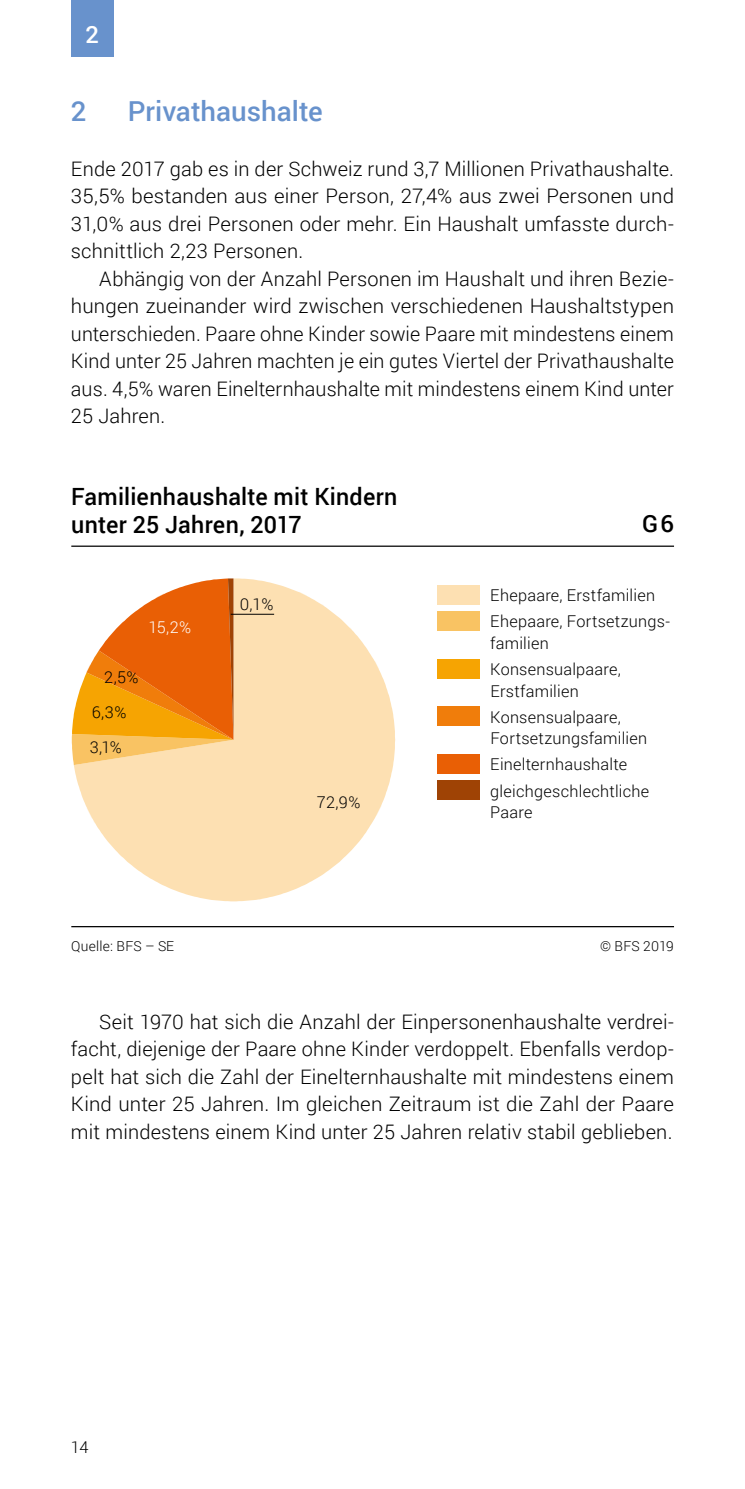
<style>
.page{position:relative;width:745px;height:1489px;background:#fff}
.page>*{position:absolute;margin:0;border:0;box-sizing:border-box;transform-origin:0 0}
.Untertitel_1_farbig{font:500 27.5px "Roboto";color:#6892cc}
.t1{font:500 23.75px/28px "Roboto";letter-spacing:.01em;color:#000}
.t2{font:500 23.75px "Roboto";color:#fff}
.Grundtext_Einzug{font:300 20px/27.5px "Roboto";letter-spacing:.01em;color:#000;text-align:justify}
.Grundtext_D{font:300 20px/27.5px "Roboto";letter-spacing:.01em;color:#000;text-align:justify}
.t3{font:300 16.25px/26.2px "Roboto";letter-spacing:.015em;color:#000}
.t4{font:300 16.25px "Roboto";color:#fff}
.t5{font:300 13.75px "Roboto";letter-spacing:.02em;color:#000}
</style>
<div class="page">
<div style="left:71px;top:0;width:42px;height:57px;background:#6892cc"></div>
<hr style="left:71px;top:926px;width:602px;height:1px;background:#000">
<hr style="left:71px;top:545px;width:602px;height:2px;background:#000">
<svg style="left:74px;top:578px;width:321px;height:323px;fill:#fde0b2"></svg>
<svg style="left:72px;top:578px;width:161px;height:187px"></svg>
<div style="left:436px;top:585px;width:43px;height:19px;background:#fde0b2"></div>
<div style="left:436px;top:611px;width:43px;height:20px;background:#f9c363"></div>
<div style="left:436px;top:659px;width:43px;height:19px;background:#f6a402"></div>
<div style="left:436px;top:706px;width:43px;height:20px;background:#f07d0b"></div>
<div style="left:436px;top:754px;width:43px;height:19px;background:#e95f05"></div>
<div style="left:436px;top:780px;width:43px;height:19px;background:#9f4305"></div>
<hr style="left:230px;top:614px;width:44px;height:1px;background:#000">
<p class="t2" style="left:85px;top:17px;width:15px">2</p>
<h3 class="Untertitel_1_farbig" style="left:71px;top:91px;width:17px">2</h3>
<h3 class="Untertitel_1_farbig" style="left:128px;top:91px;width:196px">Privathaushalte</h3>
<p class="Grundtext_D" style="left:71px;top:154px;width:604px">Ende 2017 gab es in der Schweiz rund 3,7 Millionen Privathaushalte.<br>35,5% bestanden aus einer Person, 27,4% aus zwei Personen und 31,0% aus drei Personen oder mehr. Ein Haushalt umfasste durch&shy;schnittlich 2,23 Personen.</p>
<p class="Grundtext_Einzug" style="left:71px;top:264px;width:604px;text-indent:28px">Abhängig von der Anzahl Personen im Haushalt und ihren Bezie&shy;hungen zueinander wird zwischen verschiedenen Haushaltstypen unterschieden. Paare ohne Kinder sowie Paare mit mindestens einem Kind unter 25 Jahren machten je ein gutes Viertel der Privathaushalte aus. 4,5% waren Einelternhaushalte mit mindestens einem Kind unter 25 Jahren.</p>
<p class="t1" style="left:71px;top:482px;width:327px">Familienhaushalte mit Kindern unter 25 Jahren, 2017</p>
<p class="t4" style="left:148px;top:616px;width:44px">15,2%</p>
<p class="t3" style="left:104px;top:663px;width:36px">2,5%</p>
<p class="t3" style="left:92px;top:698px;width:36px">6,3%</p>
<p class="t3" style="left:90px;top:733px;width:34px">3,1%</p>
<p class="t3" style="left:240px;top:590px;width:35px">0,1%</p>
<p class="t3" style="left:316px;top:788px;width:45px">72,9%</p>
<p class="t1" style="left:641px;top:508px;width:33px">G6</p>
<p class="t3" style="left:490px;top:582px;width:181px">Ehepaare, Erstfamilien<br>Ehepaare, Fortsetzungs-</p>
<p class="t3" style="left:490px;top:629px;width:132px">familien<br>Konsensualpaare,</p>
<p class="t3" style="left:490px;top:677px;width:132px">Erstfamilien<br>Konsensualpaare,</p>
<p class="t3" style="left:490px;top:724px;width:160px">Fortsetzungsfamilien<br>Einelternhaushalte gleichgeschlechtliche</p>
<p class="t3" style="left:490px;top:798px;width:44px">Paare</p>
<p class="t5" style="left:71px;top:937px;width:104px">Quelle: BFS – SE</p>
<p class="t5" style="left:599px;top:937px;width:75px">© BFS 2019</p>
<p class="Grundtext_Einzug" style="left:71px;top:1006px;width:604px;text-indent:28px">Seit 1970 hat sich die Anzahl der Einpersonenhaushalte verdrei&shy;facht, diejenige der Paare ohne Kinder verdoppelt. Ebenfalls verdop&shy;pelt hat sich die Zahl der Einelternhaushalte mit mindestens einem Kind unter 25 Jahren. Im gleichen Zeitraum ist die Zahl der Paare mit mindestens einem Kind unter 25 Jahren relativ stabil geblieben.</p>
<p class="t3" style="left:71px;top:1433px;width:19px">14</p>
</div>
